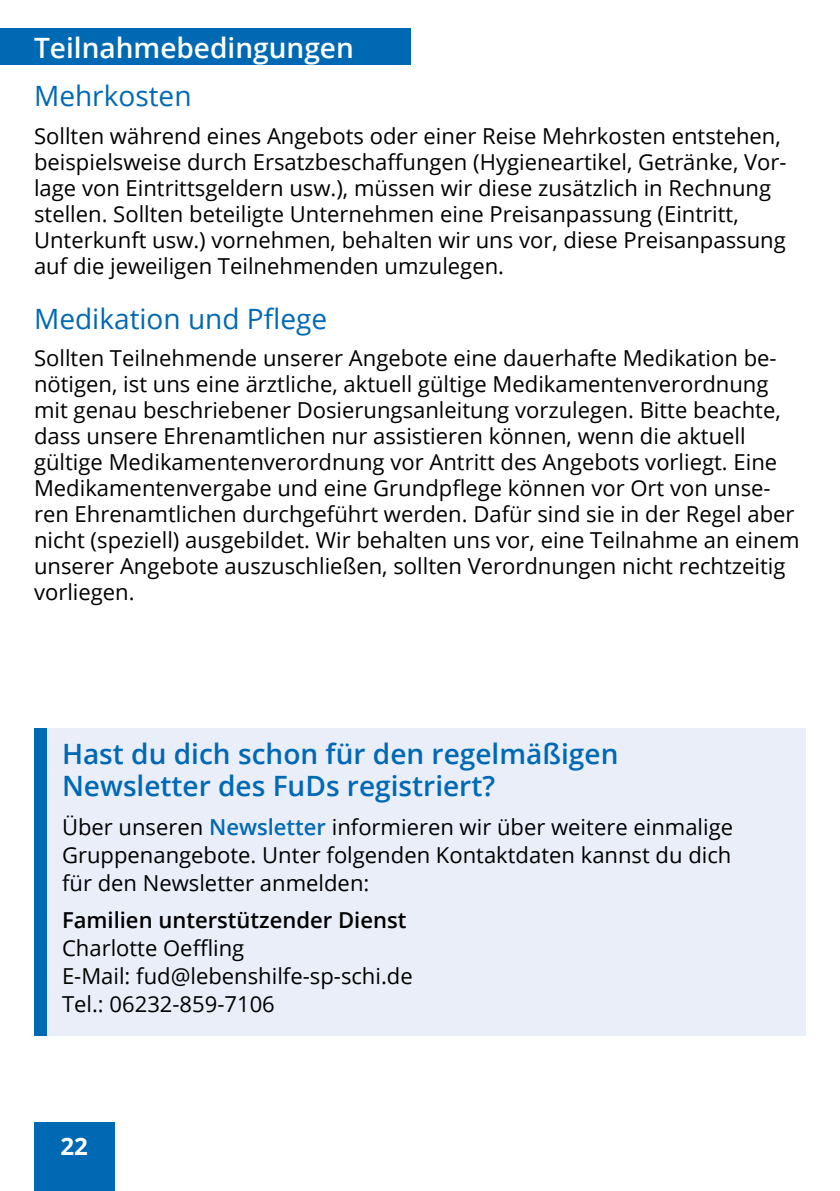
<style>
.page{position:relative;width:840px;height:1191px;background:#fff}
.page>*{position:absolute;margin:0;border:0;box-sizing:border-box;transform-origin:0 0}
.t1{font:600 28px/32px "Open Sans";color:#0069b4}
.t2{font:28px "Open Sans";color:#0069b4}
.t3{font:600 28px "Open Sans";color:#fff}
.t4{font:700 24px "Open Sans";color:#fff}
.t5{font:22px/26px "Open Sans";color:#000}
.t6{font:600 22px "Open Sans";color:#000}
.s1{font-weight:600;color:#0069b4}
</style>
<div class="page">
<div style="left:34px;top:1122px;width:80px;height:69px;background:#0069b4"></div>
<div style="left:34px;top:728px;width:771px;height:308px;background:#e9eef9"></div>
<div style="left:34px;top:728px;width:13px;height:308px;background:#0069b4"></div>
<div style="left:0;top:28px;width:410px;height:37px;background:#0069b4"></div>
<p class="t3" style="left:34px;top:28px;width:321px">Teilnahmebedingungen</p>
<p class="t2" style="left:34px;top:77px;width:159px">Mehrkosten</p>
<p class="t5" style="left:34px;top:122px;width:753px">Sollten während eines Angebots oder einer Reise Mehrkosten entstehen, beispielsweise durch Ersatzbeschaffungen (Hygieneartikel, Getränke, Vor&shy;lage von Eintrittsgeldern usw.), müssen wir diese zusätzlich in Rechnung stellen. Sollten beteiligte Unternehmen eine Preisanpassung (Eintritt, Unterkunft usw.) vornehmen, behalten wir uns vor, diese Preisanpassung auf die jeweiligen Teilnehmenden umzulegen.</p>
<p class="t2" style="left:34px;top:299px;width:294px">Medikation und Pflege</p>
<p class="t5" style="left:34px;top:344px;width:766px">Sollten Teilnehmende unserer Angebote eine dauerhafte Medikation be&shy;nötigen, ist uns eine ärztliche, aktuell gültige Medikamentenverordnung mit genau beschriebener Dosierungsanleitung vorzulegen. Bitte beachte, dass unsere Ehrenamtlichen nur assistieren können, wenn die aktuell gültige Medikamentenverordnung vor Antritt des Angebots vorliegt. Eine Medikamentenvergabe und eine Grundpflege können vor Ort von unse&shy;ren Ehrenamtlichen durchgeführt werden. Dafür sind sie in der Regel aber nicht (speziell) ausgebildet. Wir behalten uns vor, eine Teilnahme an einem unserer Angebote auszuschließen, sollten Verordnungen nicht rechtzeitig vorliegen.</p>
<p class="t1" style="left:62px;top:737px;width:557px">Hast du dich schon für den regelmäßigen<br>Newsletter des FuDs registriert?</p>
<p class="t5" style="left:62px;top:812px;width:672px;line-height:28px;text-align:justify">Über unseren <span class="s1">Newsletter</span> informieren wir über weitere einmalige Gruppenangebote. Unter folgenden Kontaktdaten kannst du dich für den Newsletter anmelden:</p>
<p class="t6" style="left:62px;top:905px;width:346px">Familien unterstützender Dienst</p>
<p class="t5" style="left:62px;top:933px;width:352px;line-height:28px">Charlotte Oeffling<br>E-Mail: fud@lebenshilfe-sp-schi.de<br>Tel.: 06232-859-7106</p>
<p class="t4" style="left:60px;top:1129px;width:29px">22</p>
</div>
